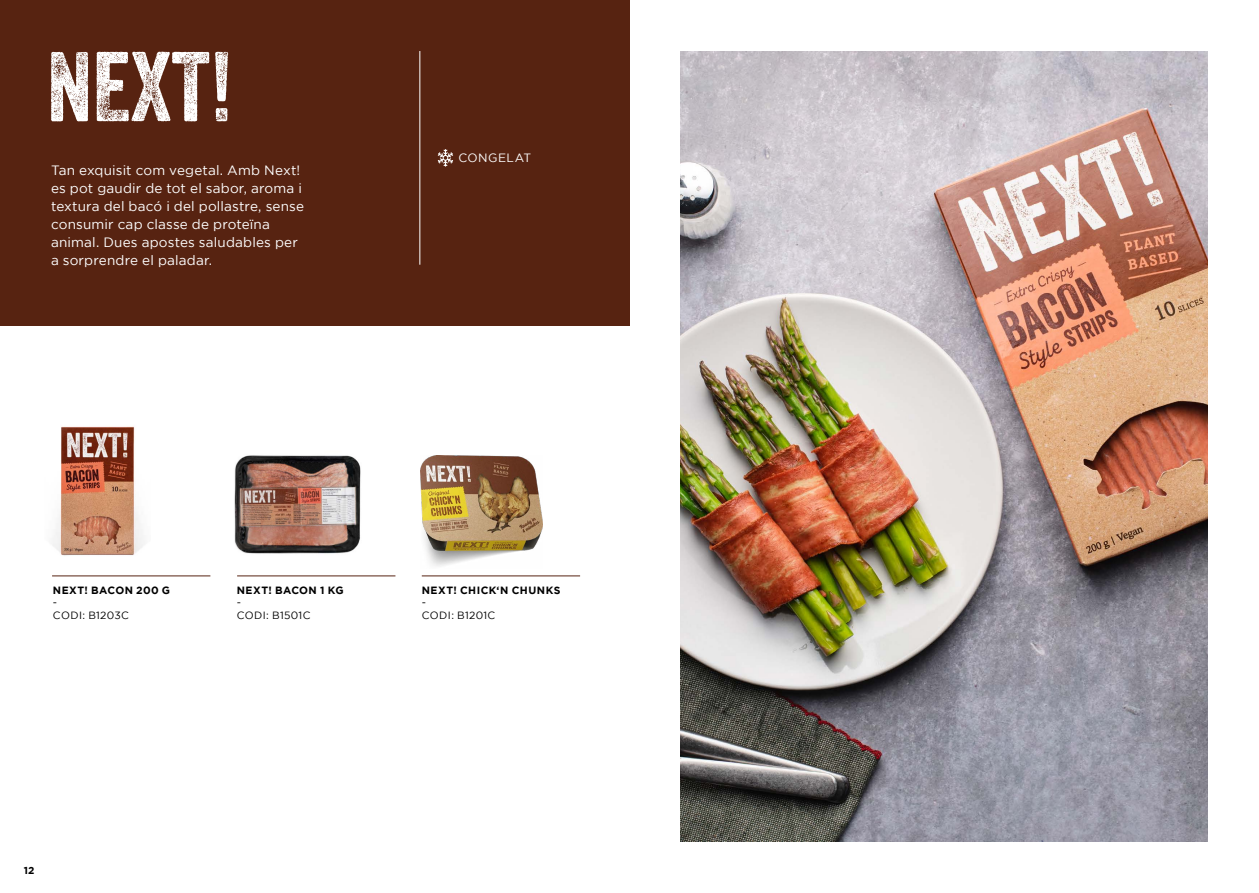
<style>
.page{position:relative;width:1259px;height:893px;background:#fff}
.page>*{position:absolute;margin:0;border:0;box-sizing:border-box;transform-origin:0 0}
.t1{font:13.5px/18px "Gotham";letter-spacing:.015em;color:#fff}
.t2{font:12px "Gotham";letter-spacing:.04em;color:#fff}
.t3{font:700 10.5px "Gotham";letter-spacing:.04em;color:#000}
.t4{font:10.5px/12.6px "Gotham";letter-spacing:.03em;color:#000}
.t5{font:700 10.2px "Gotham";color:#000}
</style>
<div class="page">
<div style="left:0;top:0;width:629px;height:325px;background:#572311"></div>
<svg style="left:51px;top:52px;width:37px;height:69px"></svg>
<svg style="left:96px;top:52px;width:113px;height:69px"></svg>
<svg style="left:215px;top:52px;width:13px;height:69px"></svg>
<svg style="left:438px;top:149px;width:15px;height:18px"></svg>
<img style="left:680px;top:51px;width:528px;height:791px">
<hr style="left:419px;top:51px;width:1px;height:214px;background:#fff">
<img style="left:234px;top:455px;width:127px;height:99px">
<img style="left:52px;top:426px;width:93px;height:130px">
<img style="left:421px;top:455px;width:122px;height:111px">
<hr style="left:422px;top:576px;width:158px;height:1px;background:#572311">
<hr style="left:237px;top:576px;width:158px;height:1px;background:#572311">
<hr style="left:52px;top:576px;width:158px;height:1px;background:#572311">
<p class="t1" style="left:51px;top:161px;width:254px">Tan exquisit com vegetal. Amb Next! es pot gaudir de tot el sabor, aroma i textura del bacó i del pollastre, sense consumir cap classe de proteïna animal. Dues apostes saludables per a sorprendre el paladar.</p>
<p class="t2" style="left:458px;top:151px;width:74px">CONGELAT</p>
<p class="t3" style="left:53px;top:584px;width:119px">NEXT! BACON 200 G</p>
<p class="t4" style="left:53px;top:596px;width:77px">-<br>CODI: B1203C</p>
<p class="t3" style="left:237px;top:584px;width:108px">NEXT! BACON 1 KG</p>
<p class="t4" style="left:237px;top:596px;width:75px">-<br>CODI: B1501C</p>
<p class="t3" style="left:422px;top:584px;width:140px">NEXT! CHICK‘N CHUNKS</p>
<p class="t4" style="left:422px;top:596px;width:75px">-<br>CODI: B1201C</p>
<p class="t5" style="left:24px;top:864px;width:12px">12</p>
</div>
